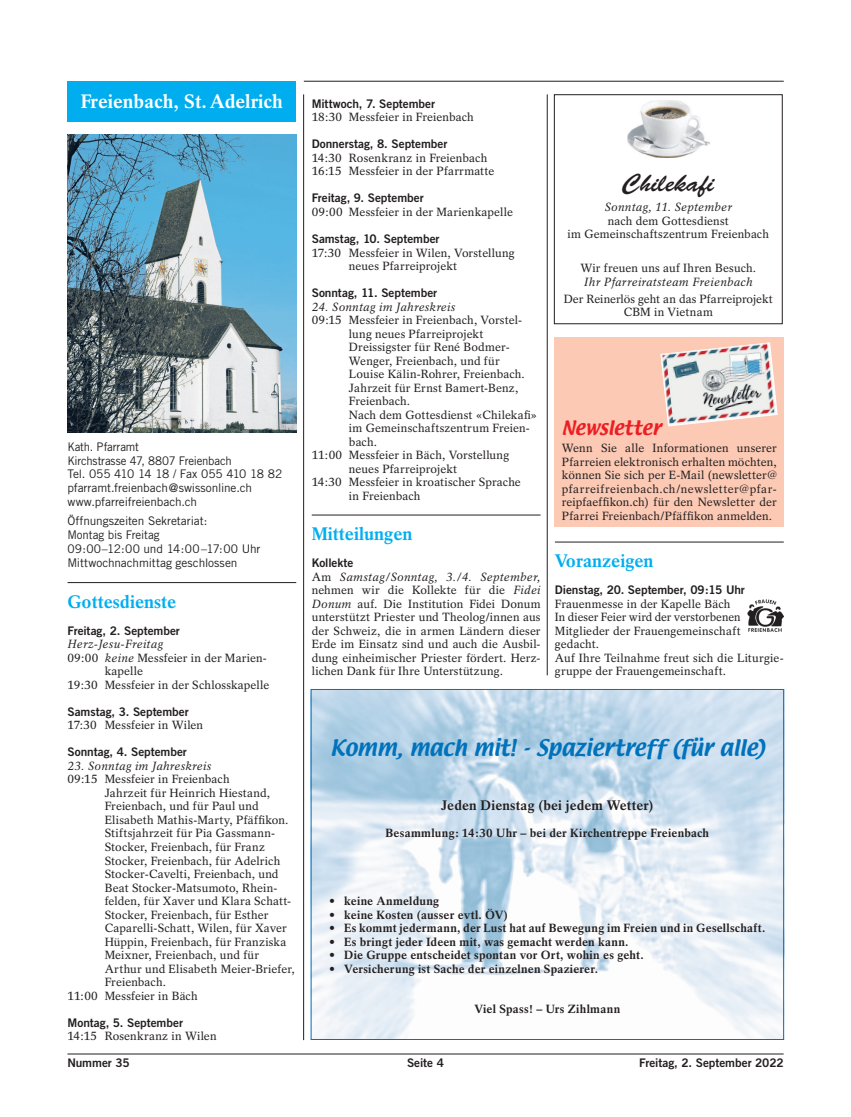
<style>
.page{position:relative;width:851px;height:1117px;background:#fff}
.page>*{position:absolute;margin:0;border:0;box-sizing:border-box;transform-origin:0 0}
.t1{font:25px "Brush Script Std";letter-spacing:.005em;color:#231f20}
.t2{font:20px "Textile";letter-spacing:-.005em;color:#0072bc}
.t3{font:700 19.38px "Rotation";color:#fff}
.t4{font:700 18.12px "Rotation";color:#00aeef}
.t5{font:17.5px "Textile";letter-spacing:-.005em;color:#ee1d23}
.t6{font:700 13.75px "Rotation";letter-spacing:.01em;color:#231f20}
.t7{font:11.88px/13.5px "Rotation";letter-spacing:.01em;color:#231f20}
.t8{font:700 11.88px "Rotation";letter-spacing:.015em;color:#231f20}
.t9{font:11.88px "Trade Gothic Bold Two";letter-spacing:-.005em;color:#231f20}
.t10{font:11.88px/13.9px "Trade Gothic";letter-spacing:-.01em;color:#231f20;scale:.96 1}
.t11{font:italic 11.88px "Rotation";letter-spacing:.015em;color:#231f20}
.t12{font:11.88px/13.9px "Trade Gothic";letter-spacing:-.01em;color:#231f20}
.s1{font-style:italic}
</style>
<div class="page">
<hr style="left:67px;top:1053px;width:716px;height:1px;background:#231f20">
<img style="left:312px;top:691px;width:470px;height:346px">
<hr style="left:312px;top:514px;width:228px;height:1px;background:#231f20">
<hr style="left:67px;top:582px;width:229px;height:1px;background:#231f20">
<hr style="left:303px;top:94px;width:1px;height:945px;background:#231f20">
<hr style="left:547px;top:94px;width:1px;height:581px;background:#231f20">
<div style="left:67px;top:81px;width:229px;height:40px;background:#00aeef"></div>
<img style="left:67px;top:135px;width:229px;height:297px">
<hr style="left:304px;top:81px;width:479px;height:1px;background:#231f20">
<div style="left:554px;top:337px;width:229px;height:189px;background:#fcc9b4"></div>
<div style="left:554px;top:94px;width:228px;height:230px;border:1px solid #231f20"></div>
<img style="left:627px;top:101px;width:82px;height:56px">
<hr style="left:554px;top:541px;width:229px;height:1px;background:#231f20">
<img style="left:660px;top:342px;width:116px;height:84px">
<img style="left:747px;top:599px;width:36px;height:32px">
<h3 class="t3" style="left:81px;top:90px;width:204px">Freienbach, St. Adelrich</h3>
<p class="t10" style="left:67px;top:439px;width:225px">Kath. Pfarramt<br>Kirchstrasse 47, 8807 Freienbach<br>Tel. 055 410 14 18 / Fax 055 410 18 82 pfarramt.freienbach@swissonline.ch www.pfarreifreienbach.ch</p>
<p class="t12" style="left:67px;top:514px;width:195px">Öffnungszeiten Sekretariat:<br>Montag bis Freitag<br>09:00–12:00 und 14:00–17:00 Uhr<br>Mittwochnachmittag geschlossen</p>
<h3 class="t4" style="left:67px;top:590px;width:110px">Gottesdienste</h3>
<p class="t9" style="left:67px;top:623px;width:114px">Freitag, 2. September</p>
<p class="t11" style="left:67px;top:637px;width:97px">Herz-Jesu-Freitag</p>
<p class="t7" style="left:67px;top:651px;width:201px">09:00 <span class="s1">keine</span> Messfeier in der Marien-</p>
<p class="t7" style="left:105px;top:664px;width:40px">kapelle</p>
<p class="t7" style="left:67px;top:678px;width:203px">19:30 Messfeier in der Schlosskapelle</p>
<p class="t9" style="left:67px;top:704px;width:123px">Samstag, 3. September</p>
<p class="t7" style="left:67px;top:718px;width:137px">17:30 Messfeier in Wilen</p>
<p class="t9" style="left:67px;top:744px;width:121px">Sonntag, 4. September</p>
<p class="t11" style="left:67px;top:758px;width:145px">23. Sonntag im Jahreskreis</p>
<p class="t7" style="left:67px;top:772px;width:164px">09:15 Messfeier in Freienbach</p>
<p class="t7" style="left:105px;top:786px;width:167px">Jahrzeit für Heinrich Hiestand,</p>
<p class="t7" style="left:105px;top:799px;width:155px">Freienbach, und für Paul und</p>
<p class="t7" style="left:105px;top:813px;width:185px">Elisabeth Mathis-Marty, Pfäffikon.</p>
<p class="t7" style="left:105px;top:826px;width:172px">Stiftsjahrzeit für Pia Gassmann-</p>
<p class="t7" style="left:105px;top:840px;width:162px">Stocker, Freienbach, für Franz</p>
<p class="t7" style="left:105px;top:853px;width:177px">Stocker, Freienbach, für Adelrich</p>
<p class="t7" style="left:105px;top:867px;width:175px">Stocker-Cavelti, Freienbach, und</p>
<p class="t7" style="left:105px;top:880px;width:174px">Beat Stocker-Matsumoto, Rhein-</p>
<p class="t7" style="left:105px;top:894px;width:188px">felden, für Xaver und Klara Schatt-</p>
<p class="t7" style="left:105px;top:907px;width:165px">Stocker, Freienbach, für Esther</p>
<p class="t7" style="left:105px;top:921px;width:183px">Caparelli-Schatt, Wilen, für Xaver</p>
<p class="t7" style="left:105px;top:934px;width:183px">Hüppin, Freienbach, für Franziska</p>
<p class="t7" style="left:105px;top:948px;width:156px">Meixner, Freienbach, und für</p>
<p class="t7" style="left:105px;top:961px;width:191px">Arthur und Elisabeth Meier-Briefer,</p>
<p class="t7" style="left:105px;top:975px;width:63px">Freienbach.</p>
<p class="t7" style="left:67px;top:988px;width:132px">11:00 Messfeier in Bäch</p>
<p class="t9" style="left:67px;top:1014px;width:117px">Montag, 5. September</p>
<p class="t7" style="left:67px;top:1029px;width:150px">14:15 Rosenkranz in Wilen</p>
<p class="t9" style="left:312px;top:96px;width:125px">Mittwoch, 7. September</p>
<p class="t7" style="left:312px;top:111px;width:164px">18:30 Messfeier in Freienbach</p>
<p class="t9" style="left:312px;top:137px;width:137px">Donnerstag, 8. September</p>
<p class="t7" style="left:312px;top:151px;width:184px">14:30 Rosenkranz in Freienbach<br>16:15 Messfeier in der Pfarrmatte</p>
<p class="t9" style="left:312px;top:191px;width:113px">Freitag, 9. September</p>
<p class="t7" style="left:312px;top:205px;width:203px">09:00 Messfeier in der Marienkapelle</p>
<p class="t9" style="left:312px;top:231px;width:129px">Samstag, 10. September</p>
<p class="t7" style="left:349px;top:246px;width:167px;text-indent:-37px">17:30 Messfeier in Wilen, Vorstellung neues Pfarreiprojekt</p>
<p class="t9" style="left:312px;top:285px;width:127px">Sonntag, 11. September</p>
<p class="t11" style="left:312px;top:300px;width:145px">24. Sonntag im Jahreskreis</p>
<p class="t7" style="left:312px;top:313px;width:212px">09:15 Messfeier in Freienbach, Vorstel-</p>
<p class="t7" style="left:349px;top:327px;width:136px">lung neues Pfarreiprojekt</p>
<p class="t7" style="left:349px;top:340px;width:162px">Dreissigster für René Bodmer-</p>
<p class="t7" style="left:349px;top:354px;width:152px">Wenger, Freienbach, und für</p>
<p class="t7" style="left:349px;top:367px;width:177px">Louise Kälin-Rohrer, Freienbach.</p>
<p class="t7" style="left:349px;top:381px;width:171px">Jahrzeit für Ernst Bamert-Benz,</p>
<p class="t7" style="left:349px;top:394px;width:63px">Freienbach.</p>
<p class="t7" style="left:349px;top:408px;width:190px">Nach dem Gottesdienst «Chilekafi»</p>
<p class="t7" style="left:349px;top:421px;width:182px">im Gemeinschaftszentrum Freien-</p>
<p class="t7" style="left:349px;top:435px;width:30px">bach.</p>
<p class="t7" style="left:312px;top:448px;width:199px">11:00 Messfeier in Bäch, Vorstellung</p>
<p class="t7" style="left:349px;top:462px;width:110px">neues Pfarreiprojekt</p>
<p class="t7" style="left:312px;top:475px;width:210px">14:30 Messfeier in kroatischer Sprache</p>
<p class="t7" style="left:349px;top:489px;width:73px">in Freienbach</p>
<h3 class="t4" style="left:312px;top:523px;width:102px">Mitteilungen</h3>
<p class="t9" style="left:312px;top:555px;width:43px">Kollekte</p>
<p class="t7" style="left:312px;top:570px;width:230px;text-align:justify">Am <span class="s1">Samstag/Sonntag, 3./4. September, </span>nehmen wir die Kollekte für die <span class="s1">Fidei Donum</span> auf. Die Institution Fidei Donum unterstützt Priester und Theolog/innen aus der Schweiz, die in armen Ländern dieser Erde im Einsatz sind und auch die Ausbil&shy;dung einheimischer Priester fördert. Herz&shy;lichen Dank für Ihre Unterstützung.</p>
<h1 class="t1" style="left:622px;top:168px;width:96px">Chilekafi</h1>
<p class="t11" style="left:604px;top:200px;width:129px">Sonntag, 11. September</p>
<p class="t7" style="left:567px;top:214px;width:203px;text-align:center">nach dem Gottesdienst<br>im Gemeinschaftszentrum Freienbach</p>
<p class="t7" style="left:580px;top:261px;width:177px">Wir freuen uns auf Ihren Besuch.</p>
<p class="t11" style="left:584px;top:275px;width:170px">Ihr Pfarreiratsteam Freienbach</p>
<p class="t7" style="left:563px;top:292px;width:210px;text-align:center">Der Reinerlös geht an das Pfarreiprojekt<br>CBM in Vietnam</p>
<h3 class="t5" style="left:562px;top:415px;width:100px">Newsletter</h3>
<p class="t7" style="left:562px;top:441px;width:216px;text-align:justify">Wenn Sie alle Informationen unserer Pfarreien elektronisch erhalten möchten, können Sie sich per E-Mail (newsletter@ pfarreifreienbach.ch/newsletter@pfar&shy;reipfaeffikon.ch) für den Newsletter der Pfarrei Freienbach/Pfäffikon anmelden.</p>
<h3 class="t4" style="left:554px;top:550px;width:100px">Voranzeigen</h3>
<p class="t9" style="left:554px;top:582px;width:191px">Dienstag, 20. September, 09:15 Uhr</p>
<p class="t7" style="left:554px;top:597px;width:230px">Frauenmesse in der Kapelle Bäch<br>In dieser Feier wird der verstorbenen<br>Mitglieder der Frauengemeinschaft gedacht.<br>Auf Ihre Teilnahme freut sich die Liturgie&shy;gruppe der Frauengemeinschaft.</p>
<h2 class="t2" style="left:330px;top:734px;width:436px">Komm, mach mit! - Spaziertreff (für alle)</h2>
<p class="t6" style="left:441px;top:797px;width:213px">Jeden Dienstag (bei jedem Wetter)</p>
<p class="t8" style="left:385px;top:826px;width:325px">Besammlung: 14:30 Uhr – bei der Kirchentreppe Freienbach</p>
<p class="t8" style="left:329px;top:893px;width:111px">• keine Anmeldung</p>
<p class="t8" style="left:329px;top:907px;width:180px">• keine Kosten (ausser evtl. ÖV)</p>
<p class="t8" style="left:329px;top:920px;width:437px">• Es kommt jedermann, der Lust hat auf Bewegung im Freien und in Gesellschaft.</p>
<p class="t8" style="left:329px;top:934px;width:300px">• Es bringt jeder Ideen mit, was gemacht werden kann.</p>
<p class="t8" style="left:329px;top:947px;width:316px">• Die Gruppe entscheidet spontan vor Ort, wohin es geht.</p>
<p class="t8" style="left:329px;top:961px;width:270px">• Versicherung ist Sache der einzelnen Spazierer.</p>
<p class="t8" style="left:474px;top:1001px;width:147px">Viel Spass! – Urs Zihlmann</p>
<p class="t9" style="left:67px;top:1055px;width:64px">Nummer 35</p>
<p class="t9" style="left:407px;top:1055px;width:38px">Seite 4</p>
<p class="t9" style="left:639px;top:1055px;width:146px">Freitag, 2. September 2022</p>
</div>
